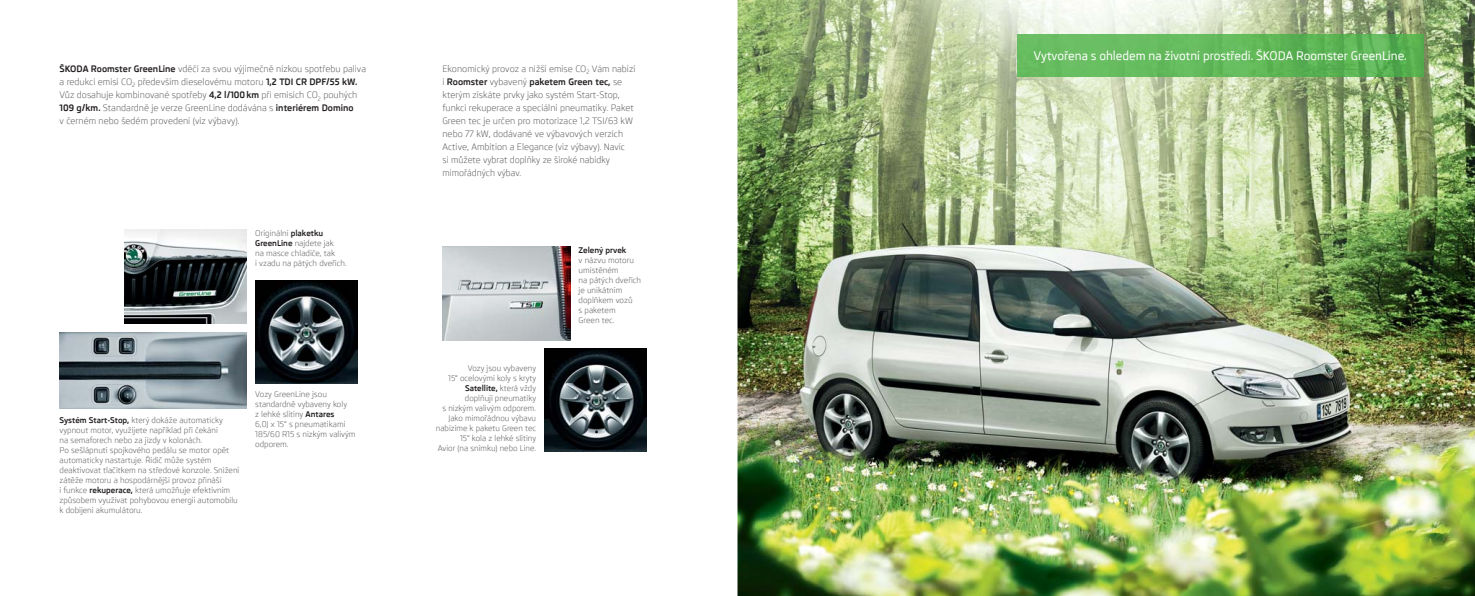
<style>
.page{position:relative;width:1475px;height:596px;background:#fff}
.page>*{position:absolute;margin:0;border:0;box-sizing:border-box;transform-origin:0 0}
.t1{font:500 12px "Skoda Pro";color:#fff}
.t2{font:9px/13px "Skoda Pro";color:#58595b}
.t3{font:8px/10px "Skoda Pro";color:#58595b}
.t4{font:700 8px "Skoda Pro";color:#231f20}
.s1{font-weight:700;color:#231f20}
</style>
<div class="page">
<img style="left:544px;top:348px;width:102px;height:102px">
<img style="left:255px;top:281px;width:102px;height:102px">
<img style="left:737px;top:0;width:737px;height:595px">
<img style="left:60px;top:332px;width:187px;height:76px">
<img style="left:442px;top:247px;width:128px;height:93px">
<img style="left:124px;top:230px;width:123px;height:93px">
<img style="left:1016px;top:34px;width:407px;height:43px">
<p class="t2" style="left:60px;top:62px;width:308px"><span class="s1">ŠKODA Roomster GreenLine</span> vděčí za svou výjimečně nízkou spotřebu paliva a redukci emisí CO<sub>2</sub> především dieselovému motoru <span class="s1">1,2 TDI CR DPF/55 kW.<br></span>Vůz dosahuje kombinované spotřeby <span class="s1">4,2 l/100 km</span> při emisích CO<sub>2</sub> pouhých <span class="s1">109 g/km.</span> Standardně je verze GreenLine dodávána s <span class="s1">interiérem Domino<br></span>v černém nebo šedém provedení (viz výbavy).</p>
<p class="t3" style="left:255px;top:228px;width:93px">Originální <span class="s1">plaketku<br>GreenLine</span> najdete jak<br>na masce chladiče, tak<br>i vzadu na pátých dveřích.</p>
<p class="t3" style="left:60px;top:415px;width:181px"><span class="s1">Systém Start-Stop,</span> který dokáže automaticky vypnout motor, využijete například při čekání<br>na semaforech nebo za jízdy v kolonách.<br>Po sešlápnutí spojkového pedálu se motor opět automaticky nastartuje. Řidič může systém deaktivovat tlačítkem na středové konzole. Snížení zátěže motoru a hospodárnější provoz přináší<br>i funkce <span class="s1">rekuperace,</span> která umožňuje efektivním způsobem využívat pohybovou energii automobilu k dobíjení akumulátoru.</p>
<p class="t3" style="left:255px;top:389px;width:102px">Vozy GreenLine jsou standardně vybaveny koly<br>z lehké slitiny <span class="s1">Antares<br></span>6,0J x 15" s pneumatikami<br>185/60 R15 s nízkým valivým odporem.</p>
<p class="t2" style="left:442px;top:62px;width:194px">Ekonomický provoz a nižší emise CO<sub>2</sub> Vám nabízí i <span class="s1">Roomster</span> vybavený <span class="s1">paketem Green tec,</span> se kterým získáte prvky jako systém Start-Stop, funkci rekuperace a speciální pneumatiky. Paket Green tec je určen pro motorizace 1,2 TSI/63 kW nebo 77 kW, dodávané ve výbavových verzích Active, Ambition a Elegance (viz výbavy). Navíc<br>si můžete vybrat doplňky ze široké nabídky mimořádných výbav.</p>
<p class="t3" style="left:436px;top:363px;width:102px;text-align:right">Vozy jsou vybaveny<br>15" ocelovými koly s kryty<br><span class="s1">Satellite,</span> která vždy doplňují pneumatiky<br>s nízkým valivým odporem.<br>Jako mimořádnou výbavu nabízíme k paketu Green tec<br>15" kola z lehké slitiny<br>Avior (na snímku) nebo Line.</p>
<p class="t4" style="left:578px;top:245px;width:49px">Zelený prvek</p>
<p class="t3" style="left:578px;top:255px;width:64px">v názvu motoru umístěném<br>na pátých dveřích je unikátním doplňkem vozů<br>s paketem<br>Green tec.</p>
<h1 class="t1" style="left:1033px;top:48px;width:374px">Vytvořena s ohledem na životní prostředí. ŠKODA Roomster GreenLine.</h1>
</div>
